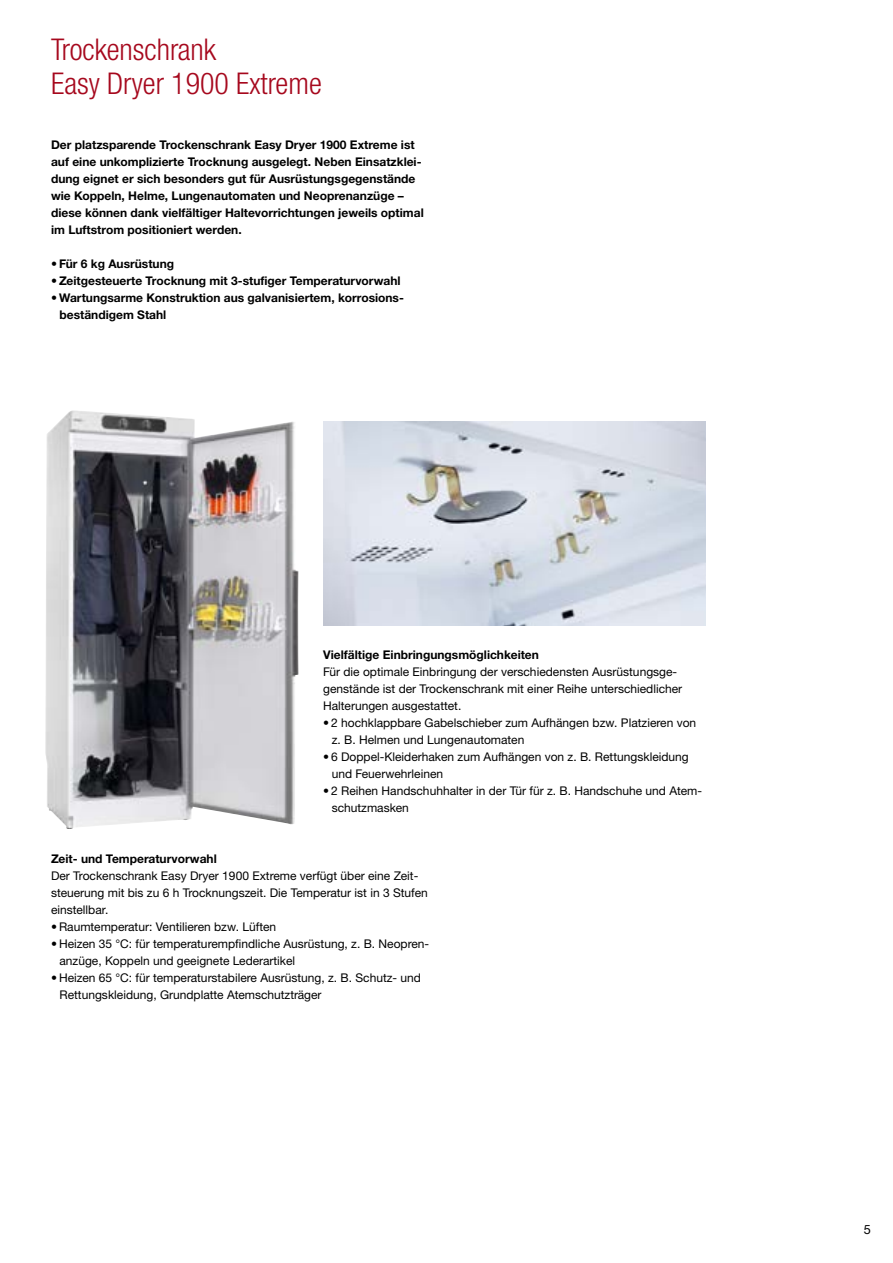
<style>
.page{position:relative;width:893px;height:1263px;background:#fff}
.page>*{position:absolute;margin:0;border:0;box-sizing:border-box;transform-origin:0 0}
.t1{font:300 condensed 30px/34px "Helvetica Neue LTW1 G";color:#a6081d}
.t2{font:12.75px "Helvetica Neue LTW1 G";color:#000}
.t3{font:12px/17px "Helvetica Neue LTW1 G";color:#000}
.t4{font:700 12px/17px "Helvetica Neue LTW1 G";color:#000}
.s1{font-weight:400}
</style>
<div class="page">
<img style="left:45px;top:410px;width:253px;height:419px">
<img style="left:323px;top:421px;width:383px;height:204px">
<h1 class="t1" style="left:51px;top:32px;width:272px">Trockenschrank<br>Easy Dryer 1900 Extreme</h1>
<p class="t4" style="left:51px;top:136px;width:374px">Der platzsparende Trockenschrank Easy Dryer 1900 Extreme ist auf eine unkomplizierte Trocknung ausgelegt. Neben Einsatzklei&shy;dung eignet er sich besonders gut für Ausrüstungsgegenstände wie Koppeln, Helme, Lungenautomaten und Neoprenanzüge – diese können dank vielfältiger Haltevorrichtungen jeweils optimal im Luftstrom positioniert werden.</p>
<p class="t4" style="left:51px;top:255px;width:125px"><span class="s1">•</span> Für 6 kg Ausrüstung</p>
<p class="t4" style="left:51px;top:272px;width:351px"><span class="s1">•</span> Zeitgesteuerte Trocknung mit 3-stufiger Temperaturvorwahl</p>
<p class="t4" style="left:60px;top:289px;width:346px;text-indent:-9px"><span class="s1">•</span> Wartungsarme Konstruktion aus galvanisiertem, korrosions&shy;beständigem Stahl</p>
<p class="t4" style="left:323px;top:646px;width:217px">Vielfältige Einbringungsmöglichkeiten</p>
<p class="t3" style="left:323px;top:663px;width:361px">Für die optimale Einbringung der verschiedensten Ausrüstungsge&shy;genstände ist der Trockenschrank mit einer Reihe unterschiedlicher<br>Halterungen ausgestattet.</p>
<p class="t3" style="left:332px;top:714px;width:366px;text-indent:-9px">• 2 hochklappbare Gabelschieber zum Aufhängen bzw. Platzieren von z. B. Helmen und Lungenautomaten</p>
<p class="t3" style="left:332px;top:748px;width:359px;text-indent:-9px">• 6 Doppel-Kleiderhaken zum Aufhängen von z. B. Rettungskleidung und Feuerwehrleinen</p>
<p class="t3" style="left:332px;top:782px;width:372px;text-indent:-9px">• 2 Reihen Handschuhhalter in der Tür für z. B. Handschuhe und Atem&shy;schutzmasken</p>
<p class="t4" style="left:51px;top:850px;width:167px">Zeit- und Temperaturvorwahl</p>
<p class="t3" style="left:51px;top:867px;width:378px">Der Trockenschrank Easy Dryer 1900 Extreme verfügt über eine Zeit&shy;steuerung mit bis zu 6 h Trocknungszeit. Die Temperatur ist in 3 Stufen einstellbar.</p>
<p class="t3" style="left:51px;top:918px;width:227px">• Raumtemperatur: Ventilieren bzw. Lüften</p>
<p class="t3" style="left:60px;top:935px;width:371px;text-indent:-9px">• Heizen 35 °C: für temperaturempfindliche Ausrüstung, z. B. Neopren&shy;anzüge, Koppeln und geeignete Lederartikel</p>
<p class="t3" style="left:60px;top:969px;width:363px;text-indent:-9px">• Heizen 65 °C: für temperaturstabilere Ausrüstung, z. B. Schutz- und<br>Rettungskleidung, Grundplatte Atemschutzträger</p>
<p class="t2" style="left:864px;top:1221px;width:9px">5</p>
</div>
